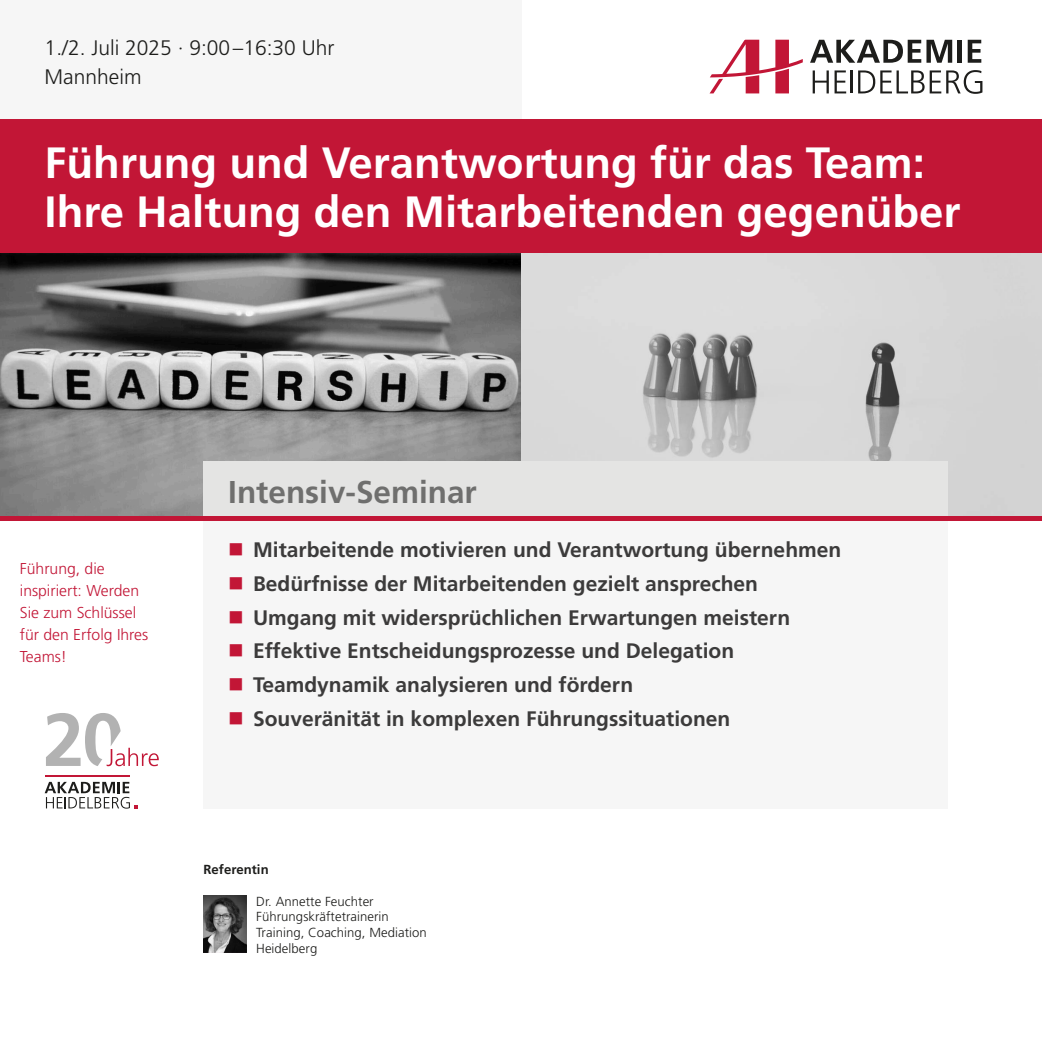
<style>
.page{position:relative;width:1042px;height:1042px;background:#fff}
.page>*{position:absolute;margin:0;border:0;box-sizing:border-box;transform-origin:0 0}
.t1{font:700 43.75px/48.1px "Frutiger LT Pro";color:#fff}
.t2{font:700 31.5px "Frutiger LT Pro";color:#6f6f6e}
.t3{font:700 21px/33.9px "Frutiger LT Pro";color:#3c3b3b}
.t4{font:300 21px/28.3px "Frutiger LT Pro";color:#1d1d1b}
.t5{font:300 15.75px/22.1px "Frutiger LT Pro";color:#c21636}
.t6{font:300 13.12px/15.8px "Frutiger LT Pro";letter-spacing:.005em;color:#1d1d1b}
.t7{font:700 13.12px "Frutiger LT Pro";letter-spacing:.005em;color:#1d1d1b}
</style>
<div class="page">
<img style="left:0;top:253px;width:521px;height:263px">
<svg style="left:521px;top:253px;width:521px;height:263px;background:#cfcfcf"></svg>
<div style="left:0;top:0;width:521px;height:119px;background:#f6f6f6"></div>
<div style="left:0;top:119px;width:1042px;height:134px;background:#c21636"></div>
<div style="left:203px;top:461px;width:744px;height:60px;background:#e4e4e3"></div>
<div style="left:203px;top:521px;width:744px;height:288px;background:#f6f6f6"></div>
<div style="left:0;top:516px;width:1042px;height:5px;background:#c21636"></div>
<svg style="left:810px;top:40px;width:142px;height:23px"></svg>
<div style="left:957px;top:40px;width:5px;height:23px;background:#1d1d1b"></div>
<svg style="left:967px;top:40px;width:14px;height:23px"></svg>
<svg style="left:812px;top:70px;width:34px;height:23px"></svg>
<hr style="left:851px;top:70px;width:2px;height:23px;background:#1d1d1b">
<svg style="left:710px;top:40px;width:93px;height:53px"></svg>
<svg style="left:858px;top:70px;width:124px;height:24px"></svg>
<img style="left:203px;top:896px;width:43px;height:57px">
<svg style="left:46px;top:713px;width:113px;height:53px"></svg>
<svg style="left:45px;top:782px;width:93px;height:26px"></svg>
<hr style="left:46px;top:775px;width:84px;height:1px;background:#c21636">
<p class="t4" style="left:45px;top:36px;width:291px">1./2. Juli 2025 · 9:00 –16:30 Uhr<br>Mannheim</p>
<h1 class="t1" style="left:45px;top:143px;width:917px">Führung und Verantwortung für das Team:<br>Ihre Haltung den Mitarbeitenden gegenüber</h1>
<p class="t5" style="left:20px;top:559px;width:130px">Führung, die inspiriert: Werden<br>Sie zum Schlüssel für den Erfolg Ihres<br>Teams!</p>
<h2 class="t2" style="left:228px;top:479px;width:250px">Intensiv-Seminar</h2>
<p class="t3" style="left:253px;top:534px;width:590px">Mitarbeitende motivieren und Verantwortung übernehmen Bedürfnisse der Mitarbeitenden gezielt ansprechen Umgang mit widersprüchlichen Erwartungen meistern Effektive Entscheidungsprozesse und Delegation Teamdynamik analysieren und fördern<br>Souveränität in komplexen Führungssituationen</p>
<p class="t7" style="left:203px;top:863px;width:67px">Referentin</p>
<p class="t6" style="left:256px;top:894px;width:172px">Dr. Annette Feuchter<br>Führungskräftetrainerin<br>Training, Coaching, Mediation<br>Heidelberg</p>
</div>
